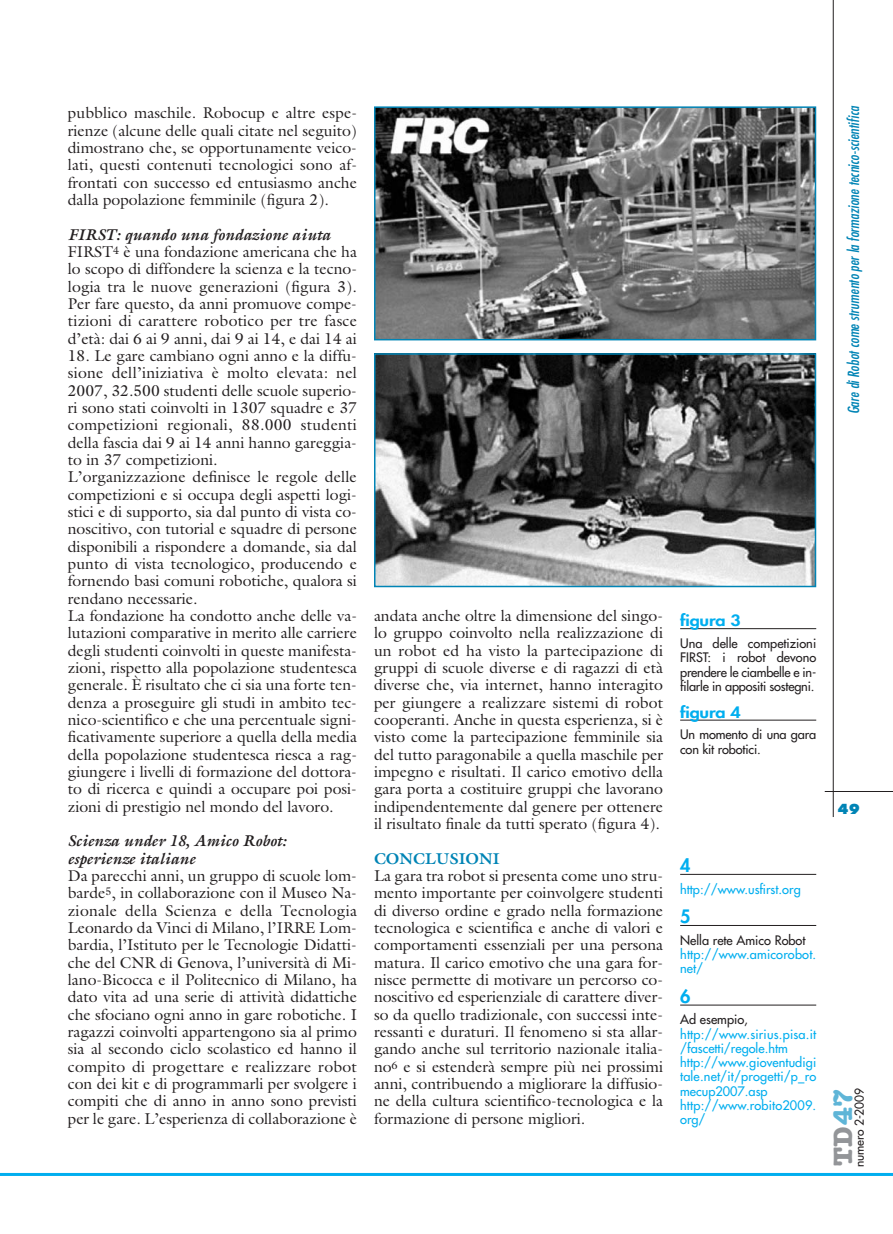
<style>
.page{position:relative;width:893px;height:1234px;background:#fff}
.page>*{position:absolute;margin:0;border:0;box-sizing:border-box;transform-origin:0 0}
.t1{font:700 27.45px "American Typewriter";color:#939598}
.t2{font:800 18px "Futura";color:#00aeef}
.t3{font:15.75px/17.4px "Galliard";color:#231f20;text-align:justify}
.t4{font:italic 700 15.75px/17.2px "Galliard";color:#231f20}
.t5{font:700 15.75px "Galliard";color:#0084b5}
.t6{font:800 15.15px "Futura";letter-spacing:-.01em;color:#00aeef;scale:1.19 1}
.t7{font:italic condensed 15px "Futura";color:#0084b5}
.t8{font:800 13.5px "Futura";color:#0084b5}
.t9{font:12.75px/14.2px "Futura";letter-spacing:.01em;color:#00aeef}
.t10{font:12.75px/14.2px "Futura";letter-spacing:-.01em;color:#231f20;text-align:justify}
.t11{font:12px "Futura";letter-spacing:-.01em;color:#231f20}
.s1{font-weight:700;font-style:italic}
.s2{color:#5fb5d7}
</style>
<div class="page">
<hr style="left:0;top:1172px;width:893px;height:3px;background:#00aeef">
<hr style="left:825px;top:791px;width:68px;height:1px;background:#231f20">
<hr style="left:833px;top:0;width:1px;height:816px;background:#231f20">
<hr style="left:680px;top:628px;width:136px;height:1px;background:#231f20">
<hr style="left:680px;top:719px;width:136px;height:1px;background:#231f20">
<hr style="left:680px;top:873px;width:136px;height:1px;background:#231f20">
<hr style="left:680px;top:924px;width:136px;height:1px;background:#231f20">
<hr style="left:680px;top:1004px;width:136px;height:1px;background:#231f20">
<img style="left:377px;top:109px;width:436px;height:228px">
<div style="left:374px;top:106px;width:442px;height:234px;border:2px solid #0084b5"></div>
<img style="left:377px;top:356px;width:436px;height:228px">
<div style="left:374px;top:353px;width:442px;height:234px;border:2px solid #0084b5"></div>
<p class="t3" style="left:68px;top:106px;width:291px">pubblico maschile. Robocup e altre espe&shy;rienze (alcune delle quali citate nel seguito) dimostrano che, se opportunamente veico&shy;lati, questi contenuti tecnologici sono af&shy;frontati con successo ed entusiasmo anche dalla popolazione femminile (figura 2).</p>
<p class="t3" style="left:68px;top:227px;width:291px;text-align:left"><span class="s1">FIRST: quando una fondazione aiuta </span>FIRST<sup>4</sup> è una fondazione americana che ha lo scopo di diffondere la scienza e la tecno&shy;logia tra le nuove generazioni (figura 3).<br>Per fare questo, da anni promuove compe&shy;tizioni di carattere robotico per tre fasce d’età: dai 6 ai 9 anni, dai 9 ai 14, e dai 14 ai</p>
<p class="t3" style="left:68px;top:348px;width:291px;text-align:left">18. Le gare cambiano ogni anno e la diffu&shy;sione dell’iniziativa è molto elevata: nel 2007, 32.500 studenti delle scuole superio&shy;ri sono stati coinvolti in 1307 squadre e 37 competizioni regionali, 88.000 studenti della fascia dai 9 ai 14 anni hanno gareggia&shy;to in 37 competizioni.<br>L’organizzazione definisce le regole delle competizioni e si occupa degli aspetti logi&shy;stici e di supporto, sia dal punto di vista co&shy;noscitivo, con tutorial e squadre di persone disponibili a rispondere a domande, sia dal punto di vista tecnologico, producendo e fornendo basi comuni robotiche, qualora si rendano necessarie.<br>La fondazione ha condotto anche delle va&shy;lutazioni comparative in merito alle carriere degli studenti coinvolti in queste manifesta&shy;zioni, rispetto alla popolazione studentesca generale. È risultato che ci sia una forte ten&shy;denza a proseguire gli studi in ambito tec&shy;nico-scientifico e che una percentuale signi&shy;ficativamente superiore a quella della media della popolazione studentesca riesca a rag&shy;giungere i livelli di formazione del dottora&shy;to di ricerca e quindi a occupare poi posi&shy;zioni di prestigio nel mondo del lavoro.</p>
<p class="t4" style="left:68px;top:833px;width:220px">Scienza under 18, Amico Robot: esperienze italiane</p>
<p class="t3" style="left:68px;top:868px;width:291px">Da parecchi anni, un gruppo di scuole lom&shy;barde<sup>5</sup>, in collaborazione con il Museo Na&shy;zionale della Scienza e della Tecnologia Leonardo da Vinci di Milano, l’IRRE Lom&shy;bardia, l’Istituto per le Tecnologie Didatti&shy;che del CNR di Genova, l’università di Mi&shy;lano-Bicocca e il Politecnico di Milano, ha dato vita ad una serie di attività didattiche che sfociano ogni anno in gare robotiche. I ragazzi coinvolti appartengono sia al primo sia al secondo ciclo scolastico ed hanno il compito di progettare e realizzare robot con dei kit e di programmarli per svolgere i compiti che di anno in anno sono previsti per le gare. L’esperienza di collaborazione è</p>
<p class="t3" style="left:374px;top:608px;width:291px">andata anche oltre la dimensione del singo&shy;lo gruppo coinvolto nella realizzazione di un robot ed ha visto la partecipazione di gruppi di scuole diverse e di ragazzi di età diverse che, via internet, hanno interagito per giungere a realizzare sistemi di robot cooperanti. Anche in questa esperienza, si è visto come la partecipazione femminile sia del tutto paragonabile a quella maschile per impegno e risultati. Il carico emotivo della gara porta a costituire gruppi che lavorano indipendentemente dal genere per ottenere il risultato finale da tutti sperato (figura 4).</p>
<p class="t5" style="left:374px;top:852px;width:127px">CONCLUSIONI</p>
<p class="t3" style="left:374px;top:868px;width:291px">La gara tra robot si presenta come uno stru&shy;mento importante per coinvolgere studenti di diverso ordine e grado nella formazione tecnologica e scientifica e anche di valori e comportamenti essenziali per una persona matura. Il carico emotivo che una gara for&shy;nisce permette di motivare un percorso co&shy;noscitivo ed esperienziale di carattere diver&shy;so da quello tradizionale, con successi inte&shy;ressanti e duraturi. Il fenomeno si sta allar&shy;gando anche sul territorio nazionale italia&shy;no<sup>6</sup> e si estenderà sempre più nei prossimi anni, contribuendo a migliorare la diffusio&shy;ne della cultura scientifico-tecnologica e la formazione di persone migliori.</p>
<p class="t6" style="left:680px;top:613px;width:52px">figura 3</p>
<p class="t10" style="left:680px;top:637px;width:138px">Una delle competizioni FIRST: i robot devono prendere le ciambelle e in&shy;filarle in appositi sostegni.</p>
<p class="t6" style="left:680px;top:704px;width:52px">figura 4</p>
<p class="t10" style="left:680px;top:728px;width:138px">Un momento di una gara con kit robotici.</p>
<p class="t2" style="left:680px;top:856px;width:12px">4</p>
<p class="t9" style="left:680px;top:882px;width:122px">http://www.usfirst.org</p>
<p class="t2" style="left:680px;top:907px;width:12px">5</p>
<p class="t10" style="left:680px;top:933px;width:127px">Nella rete Amico Robot</p>
<p class="t9" style="left:680px;top:947px;width:138px">http://www.amicorobot. net/</p>
<p class="t2" style="left:680px;top:987px;width:12px">6</p>
<p class="t10" style="left:680px;top:1013px;width:69px">Ad esempio,</p>
<p class="t9" style="left:680px;top:1027px;width:138px">http://www.sirius.pisa.it /fascetti/regole.htm http://www.gioventudigi tale.net/it/progetti/p_ro mecup2007.asp http://www.robito2009. org/</p>
<p class="t7" style="left:847px;top:414px;width:312px;rotate:-90deg">Gare diRobotcome strumento perla formazione tecnico-scientifica</p>
<p class="t8" style="left:837px;top:803px;width:24px">49</p>
<h1 class="t1" style="left:833px;top:1165px;width:79px;rotate:-90deg">TD<span class="s2">47</span></h1>
<p class="t11" style="left:853px;top:1166px;width:80px;rotate:-90deg">numero 2-2009</p>
</div>
